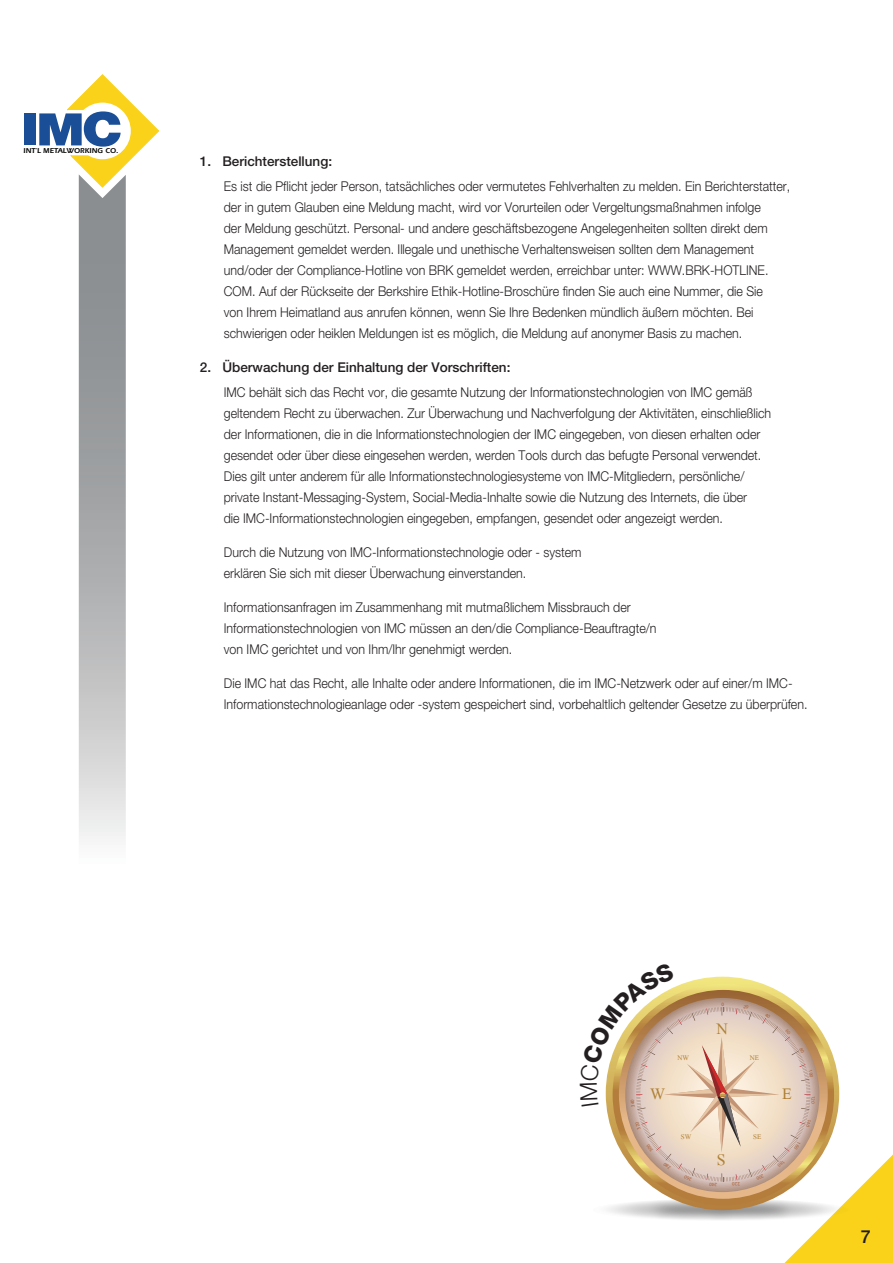
<style>
.page{position:relative;width:893px;height:1263px;background:#fff}
.page>*{position:absolute;margin:0;border:0;box-sizing:border-box;transform-origin:0 0}
.t1{font:900 44.85px "Helvetica Neue LT Std";color:#1a4f97;scale:1.14 1}
.t2{font:24px "Angsana New";color:#ae8035}
.t3{font:500 18px "Helvetica Neue LT Std";color:#231f20}
.t4{font:300 13.5px/21px "Helvetica Neue LT Std";color:#231f20;scale:.92 1}
.t5{font:500 13.5px "Helvetica Neue LTW1 G";color:#231f20}
.t6{font:10.5px "Angsana New";color:#ae8035}
.t7{font:600 7.35px "ITC Eras Std";letter-spacing:.01em;color:#040503}
.s1{font-size:47.1px}
</style>
<div class="page">
<svg style="left:67px;top:74px;width:92px;height:765px"></svg>
<svg style="left:605px;top:976px;width:288px;height:287px"></svg>
<h1 class="t1" style="left:21px;top:103px;width:90px">IM<span class="s1">C</span></h1>
<p class="t7" style="left:24px;top:146px;width:96px">INT’L METALWORKING CO.</p>
<p class="t5" style="left:200px;top:153px;width:134px">1. Berichterstellung:</p>
<p class="t4" style="left:224px;top:176px;width:617px">Es ist die Pflicht jeder Person, tatsächliches oder vermutetes Fehlverhalten zu melden. Ein Berichterstatter, der in gutem Glauben eine Meldung macht, wird vor Vorurteilen oder Vergeltungsmaßnahmen infolge<br>der Meldung geschützt. Personal- und andere geschäftsbezogene Angelegenheiten sollten direkt dem Management gemeldet werden. Illegale und unethische Verhaltensweisen sollten dem Management und/oder der Compliance-Hotline von BRK gemeldet werden, erreichbar unter: WWW.BRK-HOTLINE.<br>COM. Auf der Rückseite der Berkshire Ethik-Hotline-Broschüre finden Sie auch eine Nummer, die Sie<br>von Ihrem Heimatland aus anrufen können, wenn Sie Ihre Bedenken mündlich äußern möchten. Bei schwierigen oder heiklen Meldungen ist es möglich, die Meldung auf anonymer Basis zu machen.</p>
<p class="t5" style="left:200px;top:359px;width:312px">2. Überwachung der Einhaltung der Vorschriften:</p>
<p class="t4" style="left:224px;top:382px;width:596px">IMC behält sich das Recht vor, die gesamte Nutzung der Informationstechnologien von IMC gemäß geltendem Recht zu überwachen. Zur Überwachung und Nachverfolgung der Aktivitäten, einschließlich der Informationen, die in die Informationstechnologien der IMC eingegeben, von diesen erhalten oder gesendet oder über diese eingesehen werden, werden Tools durch das befugte Personal verwendet.<br>Dies gilt unter anderem für alle Informationstechnologiesysteme von IMC-Mitgliedern, persönliche/ private Instant-Messaging-System, Social-Media-Inhalte sowie die Nutzung des Internets, die über<br>die IMC-Informationstechnologien eingegeben, empfangen, gesendet oder angezeigt werden.</p>
<p class="t4" style="left:224px;top:541px;width:390px">Durch die Nutzung von IMC-Informationstechnologie oder - system erklären Sie sich mit dieser Überwachung einverstanden.</p>
<p class="t4" style="left:224px;top:596px;width:472px">Informationsanfragen im Zusammenhang mit mutmaßlichem Missbrauch der<br>Informationstechnologien von IMC müssen an den/die Compliance-Beauftragte/n von IMC gerichtet und von Ihm/Ihr genehmigt werden.</p>
<p class="t4" style="left:224px;top:672px;width:636px">Die IMC hat das Recht, alle Inhalte oder andere Informationen, die im IMC-Netzwerk oder auf einer/m IMC-<br>Informationstechnologieanlage oder -system gespeichert sind, vorbehaltlich geltender Gesetze zu überprüfen.</p>
<h2 class="t2" style="left:716px;top:1011px;width:13px">N</h2>
<p class="t6" style="left:677px;top:1050px;width:13px">NW</p>
<p class="t6" style="left:750px;top:1050px;width:11px">NE</p>
<h2 class="t2" style="left:650px;top:1076px;width:16px">W</h2>
<h2 class="t2" style="left:782px;top:1076px;width:11px">E</h2>
<p class="t6" style="left:681px;top:1129px;width:12px">SW</p>
<p class="t6" style="left:753px;top:1129px;width:10px">SE</p>
<h2 class="t2" style="left:717px;top:1143px;width:10px">S</h2>
<h3 class="t3" style="left:861px;top:1226px;width:12px">7</h3>
</div>
